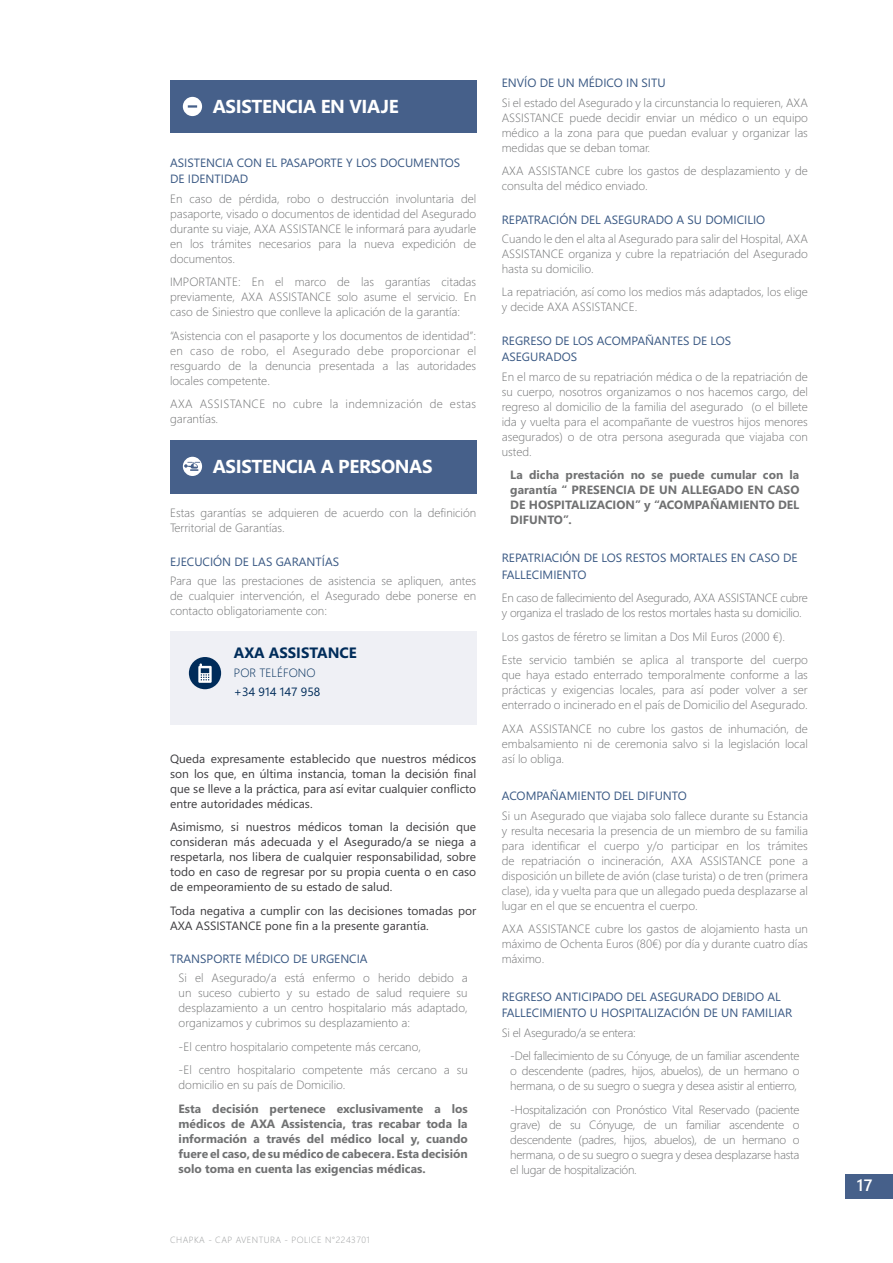
<style>
.page{position:relative;width:893px;height:1263px;background:#fff}
.page>*{position:absolute;margin:0;border:0;box-sizing:border-box;transform-origin:0 0}
.t1{font:700 18.75px "Segoe WP";letter-spacing:-.02em;color:#fff}
.t2{font:600 16.5px "Segoe WP";color:#fff}
.t3{font:700 15px "Segoe WP";color:#002c5a}
.t4{font:300 12px/15px "Segoe WP";color:#707172;text-align:justify}
.t5{font:12px/15px "Segoe WP";color:#3e3d40;text-align:justify}
.t6{font:12px/16.5px "Segoe WP";color:#395883}
.t7{font:700 12px/15px "Segoe WP";color:#707172;text-align:justify}
.t8{font:300 12px/15px "Segoe WP";letter-spacing:-.02em;color:#707172}
.t9{font:300 12px/15px "Segoe WP";letter-spacing:.03em;color:#707172}
.t10{font:12px "Segoe WP";color:#002c5a}
.t11{font:300 12px "Segoe WP";color:#002c5a}
.t12{font:300 9px "Segoe WP";letter-spacing:.05em;color:#9c9e9f}
</style>
<div class="page">
<div style="left:845px;top:1174px;width:48px;height:24px;background:#46608a"></div>
<div style="left:170px;top:631px;width:306px;height:94px;background:#eff0f5"></div>
<div style="left:170px;top:80px;width:306px;height:52px;background:#46608a"></div>
<div style="left:170px;top:440px;width:306px;height:54px;background:#46608a"></div>
<h1 class="t1" style="left:213px;top:93px;width:187px">ASISTENCIA EN VIAJE</h1>
<p class="t6" style="left:170px;top:154px;width:292px">ASISTENCIA CON EL PASAPORTE Y LOS DOCUMENTOS<br>DE IDENTIDAD</p>
<p class="t4" style="left:170px;top:190px;width:308px">En caso de pérdida, robo o destrucción involuntaria del pasaporte, visado o documentos de identidad del Asegurado durante su viaje, AXA ASSISTANCE le informará para ayudarle en los trámites necesarios para la nueva expedición de documentos.</p>
<p class="t4" style="left:170px;top:274px;width:308px">IMPORTANTE: En el marco de las garantías citadas previamente, AXA ASSISTANCE solo asume el servicio. En caso de Siniestro que conlleve la aplicación de la garantía:</p>
<p class="t4" style="left:170px;top:327px;width:308px">“Asistencia con el pasaporte y los documentos de identidad”: en caso de robo, el Asegurado debe proporcionar el resguardo de la denuncia presentada a las autoridades locales competente.</p>
<p class="t9" style="left:170px;top:396px;width:308px">AXA ASSISTANCE no cubre la indemnización de estas garantías.</p>
<h1 class="t1" style="left:213px;top:453px;width:221px">ASISTENCIA A PERSONAS</h1>
<p class="t4" style="left:170px;top:505px;width:308px">Estas garantías se adquieren de acuerdo con la definición<br>Territorial de Garantías.</p>
<p class="t6" style="left:170px;top:553px;width:171px">EJECUCIÓN DE LAS GARANTÍAS</p>
<p class="t4" style="left:170px;top:573px;width:308px">Para que las prestaciones de asistencia se apliquen, antes de cualquier intervención, el Asegurado debe ponerse en contacto obligatoriamente con:</p>
<p class="t3" style="left:234px;top:642px;width:125px">AXA ASSISTANCE</p>
<p class="t11" style="left:234px;top:664px;width:83px">POR TELÉFONO</p>
<p class="t10" style="left:234px;top:684px;width:88px">+34 914 147 958</p>
<p class="t5" style="left:170px;top:750px;width:308px">Queda expresamente establecido que nuestros médicos son los que, en última instancia, toman la decisión final que se lleve a la práctica, para así evitar cualquier conflicto entre autoridades médicas.</p>
<p class="t5" style="left:170px;top:819px;width:308px">Asimismo, si nuestros médicos toman la decisión que consideran más adecuada y el Asegurado/a se niega a respetarla, nos libera de cualquier responsabilidad, sobre todo en caso de regresar por su propia cuenta o en caso de empeoramiento de su estado de salud.</p>
<p class="t5" style="left:170px;top:902px;width:308px">Toda negativa a cumplir con las decisiones tomadas por<br>AXA ASSISTANCE pone fin a la presente garantía.</p>
<p class="t6" style="left:170px;top:950px;width:199px">TRANSPORTE MÉDICO DE URGENCIA</p>
<p class="t4" style="left:179px;top:970px;width:291px">Si el Asegurado/a está enfermo o herido debido a un suceso cubierto y su estado de salud requiere su desplazamiento a un centro hospitalario más adaptado, organizamos y cubrimos su desplazamiento a:</p>
<p class="t4" style="left:179px;top:1034px;width:291px;line-height:23.5px">-El centro hospitalario competente más cercano,<br>-El centro hospitalario competente más cercano a su</p>
<p class="t4" style="left:179px;top:1077px;width:169px">domicilio en su país de Domicilio.</p>
<p class="t7" style="left:179px;top:1100px;width:291px">Esta decisión pertenece exclusivamente a los médicos de AXA Assistencia, tras recabar toda la información a través del médico local y, cuando fuere el caso, de su médico de cabecera. Esta decisión solo toma en cuenta las exigencias médicas.</p>
<p class="t12" style="left:170px;top:1233px;width:201px">CHAPKA - CAP AVENTURA - POLICE N°2243701</p>
<p class="t6" style="left:502px;top:74px;width:165px">ENVÍO DE UN MÉDICO IN SITU</p>
<p class="t4" style="left:502px;top:94px;width:308px">Si el estado del Asegurado y la circunstancia lo requieren, AXA ASSISTANCE puede decidir enviar un médico o un equipo médico a la zona para que puedan evaluar y organizar las medidas que se deban tomar.</p>
<p class="t4" style="left:502px;top:163px;width:308px">AXA ASSISTANCE cubre los gastos de desplazamiento y de consulta del médico enviado.</p>
<p class="t6" style="left:502px;top:211px;width:265px">REPATRACIÓN DEL ASEGURADO A SU DOMICILIO</p>
<p class="t4" style="left:502px;top:231px;width:308px">Cuando le den el alta al Asegurado para salir del Hospital, AXA ASSISTANCE organiza y cubre la repatriación del Asegurado hasta su domicilio.</p>
<p class="t4" style="left:502px;top:284px;width:308px">La repatriación, así como los medios más adaptados, los elige y decide AXA ASSISTANCE.</p>
<p class="t6" style="left:502px;top:332px;width:231px">REGRESO DE LOS ACOMPAÑANTES DE LOS<br>ASEGURADOS</p>
<p class="t4" style="left:502px;top:368px;width:308px">En el marco de su repatriación médica o de la repatriación de su cuerpo, nosotros organizamos o nos hacemos cargo, del regreso al domicilio de la familia del asegurado (o el billete ida y vuelta para el acompañante de vuestros hijos menores asegurados) o de otra persona asegurada que viajaba con usted.</p>
<p class="t7" style="left:510px;top:467px;width:291px">La dicha prestación no se puede cumular con la garantía “ PRESENCIA DE UN ALLEGADO EN CASO DE HOSPITALIZACION” y “ACOMPAÑAMIENTO DEL DIFUNTO”.</p>
<p class="t6" style="left:502px;top:549px;width:297px">REPATRIACIÓN DE LOS RESTOS MORTALES EN CASO DE<br>FALLECIMIENTO</p>
<p class="t8" style="left:502px;top:590px;width:308px">En caso de fallecimiento del Asegurado, AXA ASSISTANCE cubre y organiza el traslado de los restos mortales hasta su domicilio.</p>
<p class="t4" style="left:502px;top:624px;width:308px;line-height:23.5px">Los gastos de féretro se limitan a Dos Mil Euros (2000 €).<br>Este servicio también se aplica al transporte del cuerpo</p>
<p class="t4" style="left:502px;top:667px;width:308px">que haya estado enterrado temporalmente conforme a las prácticas y exigencias locales, para así poder volver a ser enterrado o incinerado en el país de Domicilio del Asegurado.</p>
<p class="t4" style="left:502px;top:720px;width:308px">AXA ASSISTANCE no cubre los gastos de inhumación, de embalsamiento ni de ceremonia salvo si la legislación local así lo obliga.</p>
<p class="t6" style="left:502px;top:787px;width:186px">ACOMPAÑAMIENTO DEL DIFUNTO</p>
<p class="t4" style="left:502px;top:807px;width:308px">Si un Asegurado que viajaba solo fallece durante su Estancia y resulta necesaria la presencia de un miembro de su familia para identificar el cuerpo y/o participar en los trámites de repatriación o incineración, AXA ASSISTANCE pone a disposición un billete de avión (clase turista) o de tren (primera clase), ida y vuelta para que un allegado pueda desplazarse al lugar en el que se encuentra el cuerpo.</p>
<p class="t4" style="left:502px;top:921px;width:308px">AXA ASSISTANCE cubre los gastos de alojamiento hasta un máximo de Ochenta Euros (80€) por día y durante cuatro días máximo.</p>
<p class="t6" style="left:502px;top:988px;width:292px">REGRESO ANTICIPADO DEL ASEGURADO DEBIDO AL<br>FALLECIMIENTO U HOSPITALIZACIÓN DE UN FAMILIAR</p>
<p class="t8" style="left:510px;top:1020px;width:291px;line-height:23.5px;text-indent:-9px">Si el Asegurado/a se entera:<br>-Del fallecimiento de su Cónyuge, de un familiar ascendente</p>
<p class="t8" style="left:510px;top:1063px;width:291px">o descendente (padres, hijos, abuelos), de un hermano o hermana, o de su suegro o suegra y desea asistir al entierro,</p>
<p class="t4" style="left:510px;top:1101px;width:291px">-Hospitalización con Pronóstico Vital Reservado (paciente grave) de su Cónyuge, de un familiar ascendente o descendente (padres, hijos, abuelos), de un hermano o hermana, o de su suegro o suegra y desea desplazarse hasta el lugar de hospitalización.</p>
<h2 class="t2" style="left:857px;top:1174px;width:17px">17</h2>
</div>
